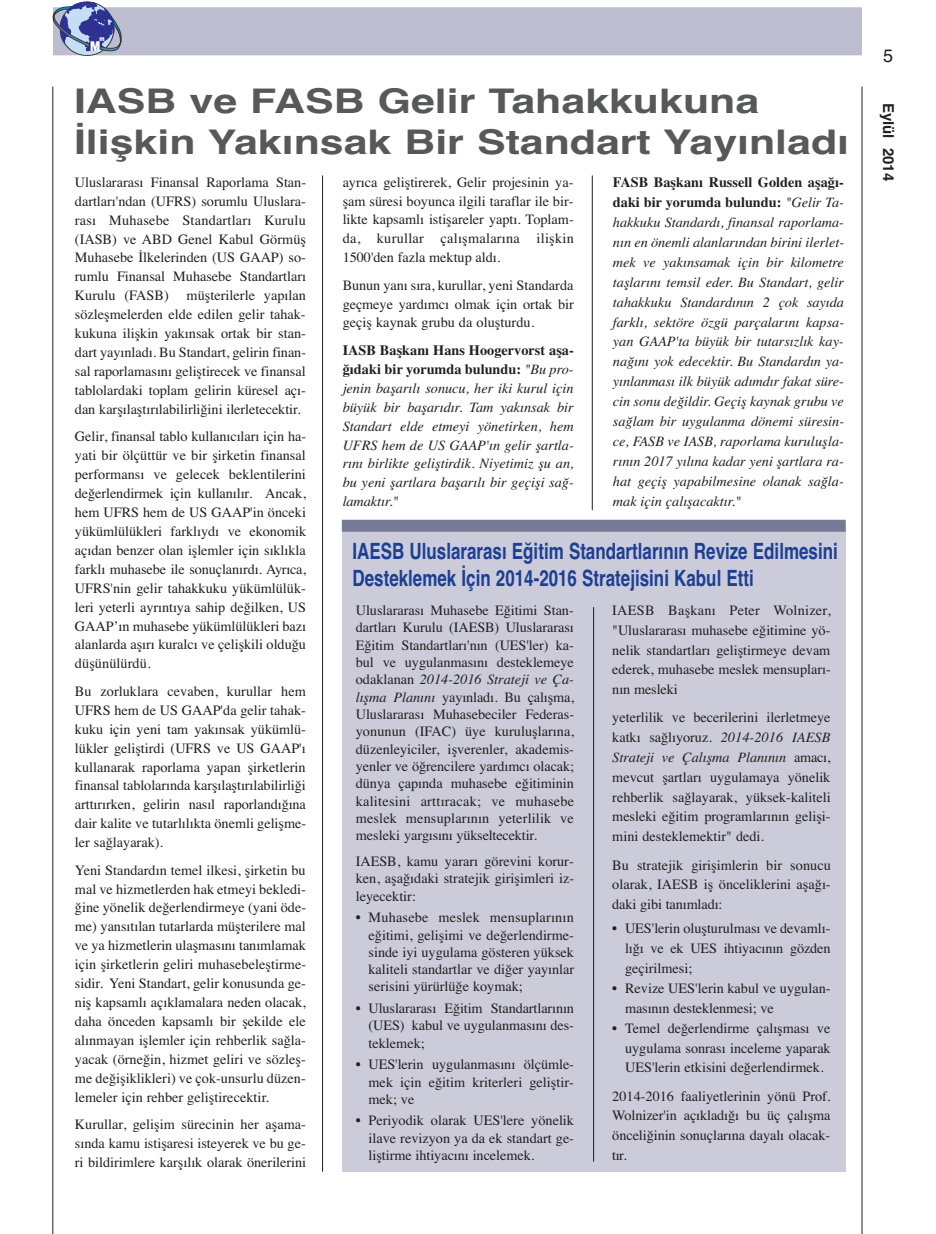
<style>
.page{position:relative;width:936px;height:1234px;background:#fff}
.page>*{position:absolute;margin:0;border:0;box-sizing:border-box;transform-origin:0 0}
.t1{font:700 33.9px/40.8px "Helvetica TU";color:#57585a;scale:1.26 1}
.t2{font:700 22.35px/26.8px "Helvetica TU";color:#1b3f94;scale:.76 1}
.t3{font:18px "Helvetica TU";color:#231f20}
.t4{font:700 15px "Helvetica TU";color:#231f20}
.t5{font:14.25px/18.9px "Times TU";color:#231f20;text-align:justify}
.t6{font:italic 14.25px/20px "Times TU";color:#231f20;text-align:justify}
.t7{font:900 13.65px "Helvetica Neue";color:#fff;scale:.79 1}
.t8{font:900 7.05px "Helvetica Neue";color:#fff;scale:.76 1}
.s1{font-weight:700;font-style:normal}
.s2{font-style:italic}
</style>
<div class="page">
<div style="left:53px;top:7px;width:808px;height:48px;background:#bcbdce"></div>
<svg style="left:53px;top:2px;width:68px;height:54px"></svg>
<hr style="left:52px;top:87px;width:1px;height:1146px;background:#231f20">
<hr style="left:861px;top:87px;width:1px;height:1146px;background:#231f20">
<hr style="left:322px;top:175px;width:1px;height:996px;background:#231f20">
<hr style="left:592px;top:175px;width:1px;height:335px;background:#231f20">
<div style="left:342px;top:524px;width:503px;height:647px;background:#cbcbd9"></div>
<hr style="left:593px;top:607px;width:1px;height:554px;background:#231f20">
<div style="left:342px;top:519px;width:503px;height:12px;background:#777a97"></div>
<p class="t8" style="left:99px;top:36px;width:8px">m</p>
<p class="t7" style="left:90px;top:41px;width:14px">M</p>
<h1 class="t1" style="left:74px;top:81px;width:616px">IASB ve FASB Gelir Tahakkukuna<br>İlişkin Yakınsak Bir Standart Yayınladı</h1>
<p class="t5" style="left:75px;top:172px;width:233px">Uluslararası Finansal Raporlama Stan&shy;dartları'ndan (UFRS) sorumlu Uluslara&shy;rası Muhasebe Standartları Kurulu (IASB) ve ABD Genel Kabul Görmüş Muhasebe İlkelerinden (US GAAP) so&shy;rumlu Finansal Muhasebe Standartları Kurulu (FASB)</p>
<p class="t5" style="left:75px;top:286px;width:233px;text-indent:112px">müşterilerle yapılan sözleşmelerden elde edilen gelir tahak&shy;kukuna ilişkin yakınsak ortak bir stan&shy;dart yayınladı. Bu Standart, gelirin finan&shy;sal raporlamasını geliştirecek ve finansal tablolardaki toplam gelirin küresel açı&shy;dan karşılaştırılabilirliğini ilerletecektir.</p>
<p class="t5" style="left:75px;top:427px;width:233px">Gelir, finansal tablo kullanıcıları için ha&shy;yati bir ölçüttür ve bir şirketin finansal performansı ve gelecek beklentilerini değerlendirmek için kullanılır. Ancak, hem UFRS hem de US GAAP'in önceki yükümlülükleri farklıydı ve ekonomik açıdan benzer olan işlemler için sıklıkla farklı muhasebe ile sonuçlanırdı. Ayrıca, UFRS'nin gelir tahakkuku yükümlülük&shy;leri yeterli ayrıntıya sahip değilken, US GAAP’ın muhasebe yükümlülükleri bazı alanlarda aşırı kuralcı ve çelişkili olduğu düşünülürdü.</p>
<p class="t5" style="left:75px;top:681px;width:233px">Bu zorluklara cevaben, kurullar hem UFRS hem de US GAAP'da gelir tahak&shy;kuku için yeni tam yakınsak yükümlü&shy;lükler geliştirdi (UFRS ve US GAAP'ı kullanarak raporlama yapan şirketlerin finansal tablolarında karşılaştırılabilirliği arttırırken, gelirin nasıl raporlandığına dair kalite ve tutarlılıkta önemli gelişme&shy;ler sağlayarak).</p>
<p class="t5" style="left:75px;top:860px;width:233px">Yeni Standardın temel ilkesi, şirketin bu mal ve hizmetlerden hak etmeyi bekledi&shy;ğine yönelik değerlendirmeye (yani öde&shy;me) yansıtılan tutarlarda müşterilere mal ve ya hizmetlerin ulaşmasını tanımlamak için şirketlerin geliri muhasebeleştirme&shy;sidir. Yeni Standart, gelir konusunda ge&shy;niş kapsamlı açıklamalara neden olacak, daha önceden kapsamlı bir şekilde ele alınmayan işlemler için rehberlik sağla&shy;yacak (örneğin, hizmet geliri ve sözleş&shy;me değişiklikleri) ve çok-unsurlu düzen&shy;lemeler için rehber geliştirecektir.</p>
<p class="t5" style="left:75px;top:1114px;width:233px">Kurullar, gelişim sürecinin her aşama&shy;sında kamu istişaresi isteyerek ve bu ge&shy;ri bildirimlere karşılık olarak önerilerini</p>
<p class="t5" style="left:342px;top:172px;width:233px">ayrıca geliştirerek, Gelir projesinin ya&shy;şam süresi boyunca ilgili taraflar ile bir&shy;likte kapsamlı istişareler yaptı. Toplam&shy;da, kurullar çalışmalarına ilişkin 1500'den fazla mektup aldı.</p>
<p class="t5" style="left:342px;top:275px;width:233px">Bunun yanı sıra, kurullar, yeni Standarda geçmeye yardımcı olmak için ortak bir geçiş kaynak grubu da oluşturdu.</p>
<p class="t6" style="left:342px;top:340px;width:233px;line-height:18.9px"><span class="s1">IASB Başkanı Hans Hoogervorst aşa&shy;ğıdaki bir yorumda bulundu:</span> "Bu pro&shy;jenin başarılı sonucu, her iki kurul için büyük bir başarıdır. Tam yakınsak bir Standart elde etmeyi yönetirken, hem UFRS hem de US GAAP'ın gelir şartla&shy;rını birlikte geliştirdik. Niyetimiz şu an, bu yeni şartlara başarılı bir geçişi sağ&shy;lamaktır."</p>
<p class="t6" style="left:613px;top:172px;width:233px"><span class="s1">FASB Başkanı Russell Golden aşağı&shy;daki bir yorumda bulundu:</span> "Gelir Ta&shy;hakkuku Standardı, finansal raporlama&shy;nın en önemli alanlarından birini ilerlet&shy;mek ve yakınsamak için bir kilometre taşlarını temsil eder. Bu Standart, gelir tahakkuku Standardının 2 çok sayıda farklı, sektöre özgü parçalarını kapsa&shy;yan GAAP'ta büyük bir tutarsızlık kay&shy;nağını yok edecektir. Bu Standardın ya&shy;yınlanması ilk büyük adımdır fakat süre&shy;cin sonu değildir. Geçiş kaynak grubu ve sağlam bir uygulanma dönemi süresin&shy;ce, FASB ve IASB, raporlama kuruluşla&shy;rının 2017 yılına kadar yeni şartlara ra&shy;hat geçiş yapabilmesine olanak sağla&shy;mak için çalışacaktır."</p>
<h2 class="t2" style="left:352px;top:538px;width:640px">IAESB Uluslararası Eğitim Standartlarının Revize Edilmesini<br>Desteklemek İçin 2014-2016 Stratejisini Kabul Etti</h2>
<p class="t5" style="left:356px;top:601px;width:220px;line-height:17.2px">Uluslararası Muhasebe Eğitimi Stan&shy;dartları Kurulu (IAESB) Uluslararası Eğitim Standartları'nın (UES'ler) ka&shy;bul ve uygulanmasını desteklemeye odaklanan <span class="s2">2014-2016 Strateji ve Ça&shy;lışma Planını</span> yayınladı. Bu çalışma, Uluslararası Muhasebeciler Federas&shy;yonunun (IFAC) üye kuruluşlarına, düzenleyiciler, işverenler, akademis&shy;yenler ve öğrencilere yardımcı olacak; dünya çapında muhasebe eğitiminin kalitesini arttıracak; ve muhasebe meslek mensuplarının yeterlilik ve mesleki yargısını yükseltecektir.</p>
<p class="t5" style="left:356px;top:852px;width:220px;line-height:17.2px">IAESB, kamu yararı görevini korur&shy;ken, aşağıdaki stratejik girişimleri iz&shy;leyecektir:</p>
<p class="t5" style="left:368px;top:908px;width:207px;line-height:17.2px;text-indent:-13px">• Muhasebe meslek mensuplarının eğitimi, gelişimi ve değerlendirme&shy;sinde iyi uygulama gösteren yüksek kaliteli standartlar ve diğer yayınlar serisini yürürlüğe koymak;</p>
<p class="t5" style="left:368px;top:999px;width:207px;line-height:17.2px;text-indent:-13px">• Uluslararası Eğitim Standartlarının (UES) kabul ve uygulanmasını des&shy;teklemek;</p>
<p class="t5" style="left:368px;top:1055px;width:207px;line-height:17.2px;text-indent:-13px">• UES'lerin uygulanmasını ölçümle&shy;mek için eğitim kriterleri geliştir&shy;mek; ve</p>
<p class="t5" style="left:368px;top:1111px;width:207px;line-height:17.2px;text-indent:-13px">• Periyodik olarak UES'lere yönelik ilave revizyon ya da ek standart ge&shy;liştirme ihtiyacını incelemek.</p>
<p class="t5" style="left:612px;top:600px;width:220px;line-height:19.8px">IAESB Başkanı Peter Wolnizer, "Uluslararası muhasebe eğitimine yö&shy;nelik standartları geliştirmeye devam ederek, muhasebe meslek mensupları&shy;nın mesleki</p>
<p class="t5" style="left:612px;top:707px;width:220px;line-height:19.8px">yeterlilik ve becerilerini ilerletmeye katkı sağlıyoruz. <span class="s2">2014-2016 IAESB Strateji ve Çalışma Planının</span> amacı, mevcut şartları uygulamaya yönelik rehberlik sağlayarak, yüksek-kaliteli mesleki eğitim programlarının gelişi&shy;mini desteklemektir" dedi.</p>
<p class="t5" style="left:612px;top:854px;width:220px;line-height:19.8px">Bu stratejik girişimlerin bir sonucu olarak, IAESB iş önceliklerini aşağı&shy;daki gibi tanımladı:</p>
<p class="t5" style="left:625px;top:918px;width:207px;line-height:19.8px;text-indent:-13px">• UES'lerin oluşturulması ve devamlı&shy;lığı ve ek UES ihtiyacının gözden geçirilmesi;</p>
<p class="t5" style="left:625px;top:977px;width:207px;line-height:19.8px;text-indent:-13px">• Revize UES'lerin kabul ve uygulan&shy;masının desteklenmesi; ve</p>
<p class="t5" style="left:625px;top:1017px;width:207px;line-height:19.8px;text-indent:-13px">• Temel değerlendirme çalışması ve uygulama sonrası inceleme yaparak UES'lerin etkisini değerlendirmek.</p>
<p class="t5" style="left:612px;top:1085px;width:220px;line-height:19.8px">2014-2016 faaliyetlerinin yönü Prof.<br>Wolnizer'in açıkladığı bu üç çalışma önceliğinin sonuçlarına dayalı olacak&shy;tır.</p>
<p class="t3" style="left:883px;top:45px;width:12px">5</p>
<p class="t4" style="left:897px;top:103px;width:80px;rotate:90deg">Eylül 2014</p>
</div>
